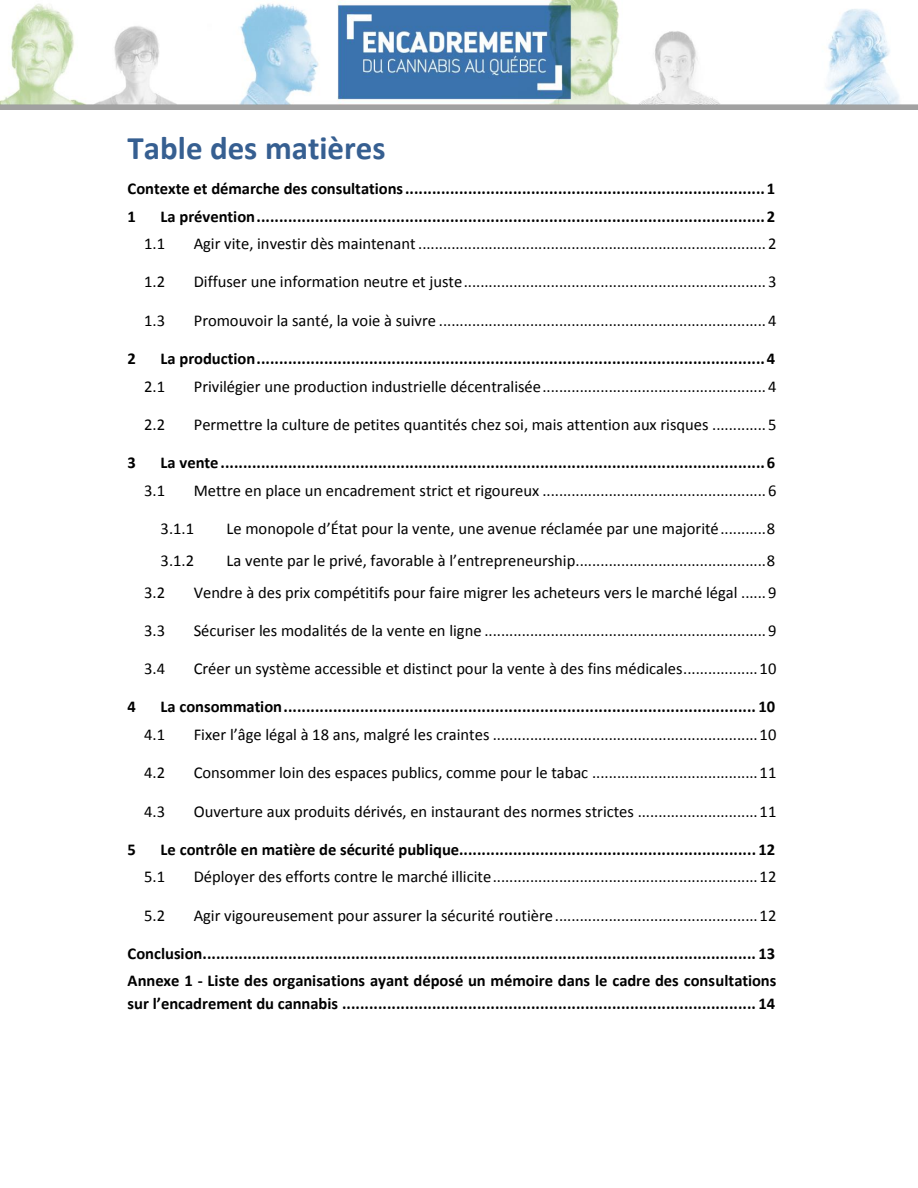
<style>
.page{position:relative;width:918px;height:1188px;background:#fff}
.page>*{position:absolute;margin:0;border:0;box-sizing:border-box;transform-origin:0 0}
.t1{font:700 33px "Calibri";color:#365f91}
.t2{font:16.5px "Calibri";color:#000}
.t3{font:700 16.5px/23.2px "Calibri";color:#000}
</style>
<div class="page">
<img style="left:0;top:0;width:917px;height:109px">
<p class="t1" style="left:128px;top:134px;width:260px">Table des matières</p>
<p class="t3" style="left:128px;top:178px;width:649px">Contexte et démarche des consultations................................................................................1</p>
<p class="t3" style="left:128px;top:206px;width:10px">1</p>
<p class="t3" style="left:161px;top:206px;width:616px">La prévention.................................................................................................................2</p>
<p class="t2" style="left:144px;top:237px;width:23px">1.1</p>
<p class="t2" style="left:194px;top:237px;width:584px">Agir vite, investir dès maintenant ....................................................................................2</p>
<p class="t2" style="left:144px;top:275px;width:23px">1.2</p>
<p class="t2" style="left:194px;top:275px;width:584px">Diffuser une information neutre et juste.........................................................................3</p>
<p class="t2" style="left:144px;top:313px;width:23px">1.3</p>
<p class="t2" style="left:194px;top:313px;width:584px">Promouvoir la santé, la voie à suivre ...............................................................................4</p>
<p class="t3" style="left:128px;top:348px;width:10px">2</p>
<p class="t3" style="left:161px;top:348px;width:616px">La production.................................................................................................................4</p>
<p class="t2" style="left:144px;top:379px;width:23px">2.1</p>
<p class="t2" style="left:194px;top:379px;width:584px">Privilégier une production industrielle décentralisée......................................................4</p>
<p class="t2" style="left:144px;top:417px;width:23px">2.2</p>
<p class="t2" style="left:194px;top:417px;width:584px">Permettre la culture de petites quantités chez soi, mais attention aux risques .............5</p>
<p class="t3" style="left:128px;top:452px;width:10px">3</p>
<p class="t3" style="left:161px;top:452px;width:616px">La vente.........................................................................................................................6</p>
<p class="t2" style="left:144px;top:483px;width:23px">3.1</p>
<p class="t2" style="left:194px;top:483px;width:584px">Mettre en place un encadrement strict et rigoureux ......................................................6</p>
<p class="t2" style="left:161px;top:521px;width:35px">3.1.1</p>
<p class="t2" style="left:227px;top:521px;width:550px">Le monopole d’État pour la vente, une avenue réclamée par une majorité...........8</p>
<p class="t2" style="left:161px;top:553px;width:35px">3.1.2</p>
<p class="t2" style="left:227px;top:553px;width:550px">La vente par le privé, favorable à l’entrepreneurship..............................................8</p>
<p class="t2" style="left:144px;top:586px;width:23px">3.2</p>
<p class="t2" style="left:194px;top:586px;width:584px">Vendre à des prix compétitifs pour faire migrer les acheteurs vers le marché légal ......9</p>
<p class="t2" style="left:144px;top:624px;width:23px">3.3</p>
<p class="t2" style="left:194px;top:624px;width:584px">Sécuriser les modalités de la vente en ligne ....................................................................9</p>
<p class="t2" style="left:144px;top:662px;width:23px">3.4</p>
<p class="t2" style="left:194px;top:662px;width:584px">Créer un système accessible et distinct pour la vente à des fins médicales..................10</p>
<p class="t3" style="left:128px;top:697px;width:10px">4</p>
<p class="t3" style="left:161px;top:697px;width:616px">La consommation......................................................................................................... 10</p>
<p class="t2" style="left:144px;top:728px;width:23px">4.1</p>
<p class="t2" style="left:194px;top:728px;width:584px">Fixer l’âge légal à 18 ans, malgré les craintes ................................................................10</p>
<p class="t2" style="left:144px;top:766px;width:23px">4.2</p>
<p class="t2" style="left:194px;top:766px;width:584px">Consommer loin des espaces publics, comme pour le tabac ........................................11</p>
<p class="t2" style="left:144px;top:804px;width:23px">4.3</p>
<p class="t2" style="left:194px;top:804px;width:584px">Ouverture aux produits dérivés, en instaurant des normes strictes .............................11</p>
<p class="t3" style="left:128px;top:839px;width:10px">5</p>
<p class="t3" style="left:161px;top:839px;width:616px">Le contrôle en matière de sécurité publique.................................................................. 12</p>
<p class="t2" style="left:144px;top:870px;width:23px">5.1</p>
<p class="t2" style="left:194px;top:870px;width:584px">Déployer des efforts contre le marché illicite................................................................12</p>
<p class="t2" style="left:144px;top:908px;width:23px">5.2</p>
<p class="t2" style="left:194px;top:908px;width:584px">Agir vigoureusement pour assurer la sécurité routière.................................................12</p>
<p class="t3" style="left:128px;top:943px;width:649px">Conclusion........................................................................................................................... 13</p>
<p class="t3" style="left:128px;top:970px;width:650px">Annexe 1 - Liste des organisations ayant déposé un mémoire dans le cadre des consultations sur l’encadrement du cannabis ............................................................................................ 14</p>
</div>
